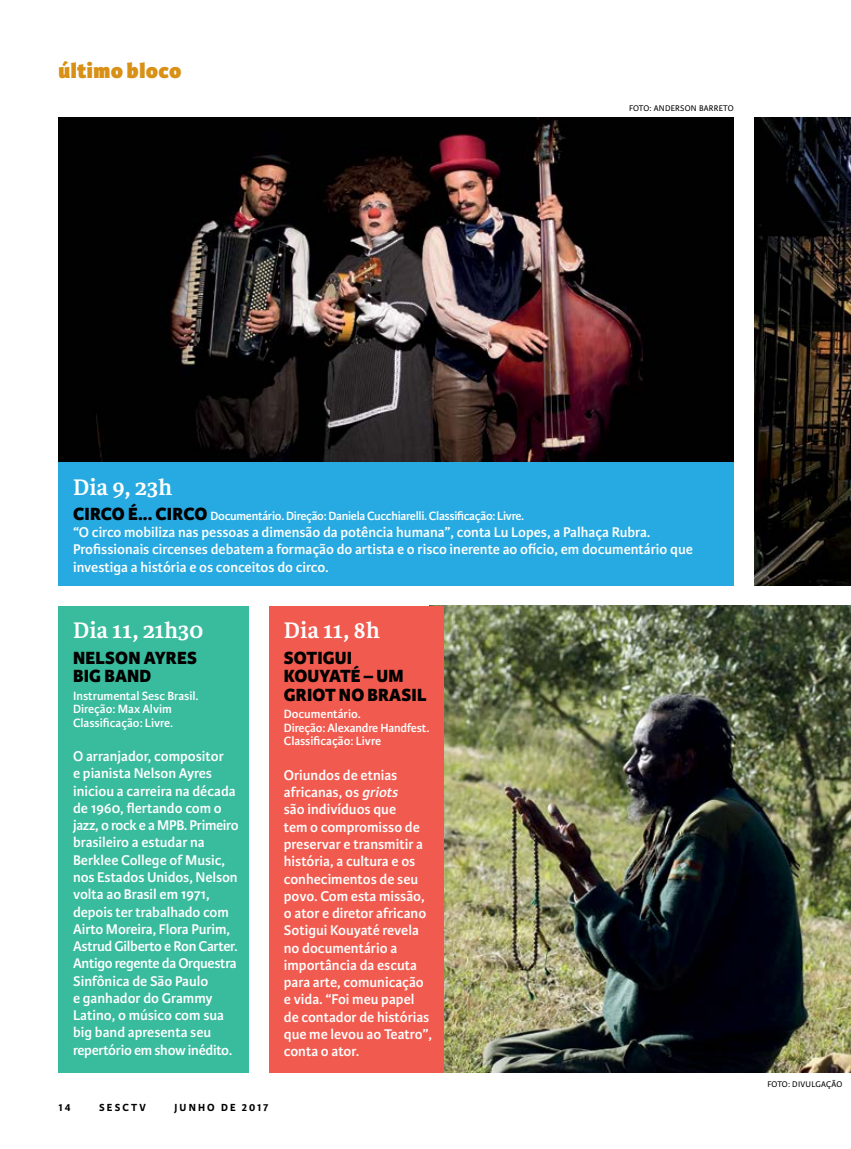
<style>
.page{position:relative;width:851px;height:1149px;background:#fff}
.page>*{position:absolute;margin:0;border:0;box-sizing:border-box;transform-origin:0 0}
.t1{font:700 24px "Karmina";color:#fff}
.t2{font:800 22.5px "Karmina Sans";letter-spacing:.02em;color:#d89016}
.t3{font:800 18.75px/18.8px "Karmina Sans";letter-spacing:.01em;color:#000}
.t4{font:600 15px/17.2px "Karmina Sans";color:#fff}
.t5{font:600 12.75px/13.5px "Karmina Sans";letter-spacing:-.01em;color:#fff}
.t6{font:700 10.95px "Karmina Sans";letter-spacing:.2em;color:#000}
.t7{font:8.7px "Karmina Sans";letter-spacing:.03em;color:#000}
.s1{font-weight:800;font-size:18.75px;color:#000}
.s2{font-style:italic}
</style>
<div class="page">
<img style="left:58px;top:117px;width:675px;height:345px">
<img style="left:754px;top:117px;width:96px;height:468px">
<div style="left:58px;top:605px;width:190px;height:466px;background:#39bb9d"></div>
<img style="left:443px;top:605px;width:407px;height:466px">
<div style="left:269px;top:605px;width:174px;height:466px;background:#f15b4f"></div>
<div style="left:58px;top:462px;width:675px;height:123px;background:#27aae1"></div>
<h2 class="t2" style="left:58px;top:57px;width:124px">último bloco</h2>
<p class="t7" style="left:629px;top:103px;width:106px">FOTO: ANDERSON BARRETO</p>
<h1 class="t1" style="left:73px;top:473px;width:100px">Dia 9, 23h</h1>
<p class="t5" style="left:73px;top:509px;width:452px"><span class="s1">CIRCO É... CIRCO</span> Documentário. Direção: Daniela Cucchiarelli. Classificação: Livre.</p>
<p class="t4" style="left:73px;top:523px;width:621px">“O circo mobiliza nas pessoas a dimensão da potência humana”, conta Lu Lopes, a Palhaça Rubra.<br>Profissionais circenses debatem a formação do artista e o risco inerente ao ofício, em documentário que investiga a história e os conceitos do circo.</p>
<h1 class="t1" style="left:73px;top:616px;width:132px">Dia 11, 21h30</h1>
<p class="t3" style="left:73px;top:648px;width:125px">NELSON AYRES<br>BIG BAND</p>
<p class="t5" style="left:73px;top:688px;width:127px">Instrumental Sesc Brasil.<br>Direção: Max Alvim<br>Classificação: Livre.</p>
<p class="t4" style="left:73px;top:747px;width:167px">O arranjador, compositor<br>e pianista Nelson Ayres iniciou a carreira na década de 1960, flertando com o jazz, o rock e a MPB. Primeiro brasileiro a estudar na<br>Berklee College of Music, nos Estados Unidos, Nelson volta ao Brasil em 1971, depois ter trabalhado com<br>Airto Moreira, Flora Purim,<br>Astrud Gilberto e Ron Carter.<br>Antigo regente da Orquestra<br>Sinfônica de São Paulo<br>e ganhador do Grammy<br>Latino, o músico com sua big band apresenta seu repertório em show inédito.</p>
<h1 class="t1" style="left:284px;top:616px;width:97px">Dia 11, 8h</h1>
<p class="t3" style="left:284px;top:648px;width:144px">SOTIGUI<br>KOUYATÉ – UM<br>GRIOT NO BRASIL</p>
<p class="t5" style="left:284px;top:707px;width:147px">Documentário.<br>Direção: Alexandre Handfest.<br>Classificação: Livre</p>
<p class="t4" style="left:284px;top:766px;width:150px">Oriundos de etnias africanas, os <span class="s2">griots<br></span>são indivíduos que<br>tem o compromisso de preservar e transmitir a história, a cultura e os conhecimentos de seu povo. Com esta missão, o ator e diretor africano<br>Sotigui Kouyaté revela no documentário a importância da escuta para arte, comunicação e vida. “Foi meu papel de contador de histórias que me levou ao Teatro”, conta o ator.</p>
<p class="t6" style="left:58px;top:1101px;width:14px">14</p>
<p class="t6" style="left:99px;top:1101px;width:48px">SESCTV</p>
<p class="t6" style="left:174px;top:1101px;width:95px">JUNHO DE 2017</p>
<p class="t7" style="left:767px;top:1079px;width:76px">FOTO: DIVULGAÇÃO</p>
</div>
